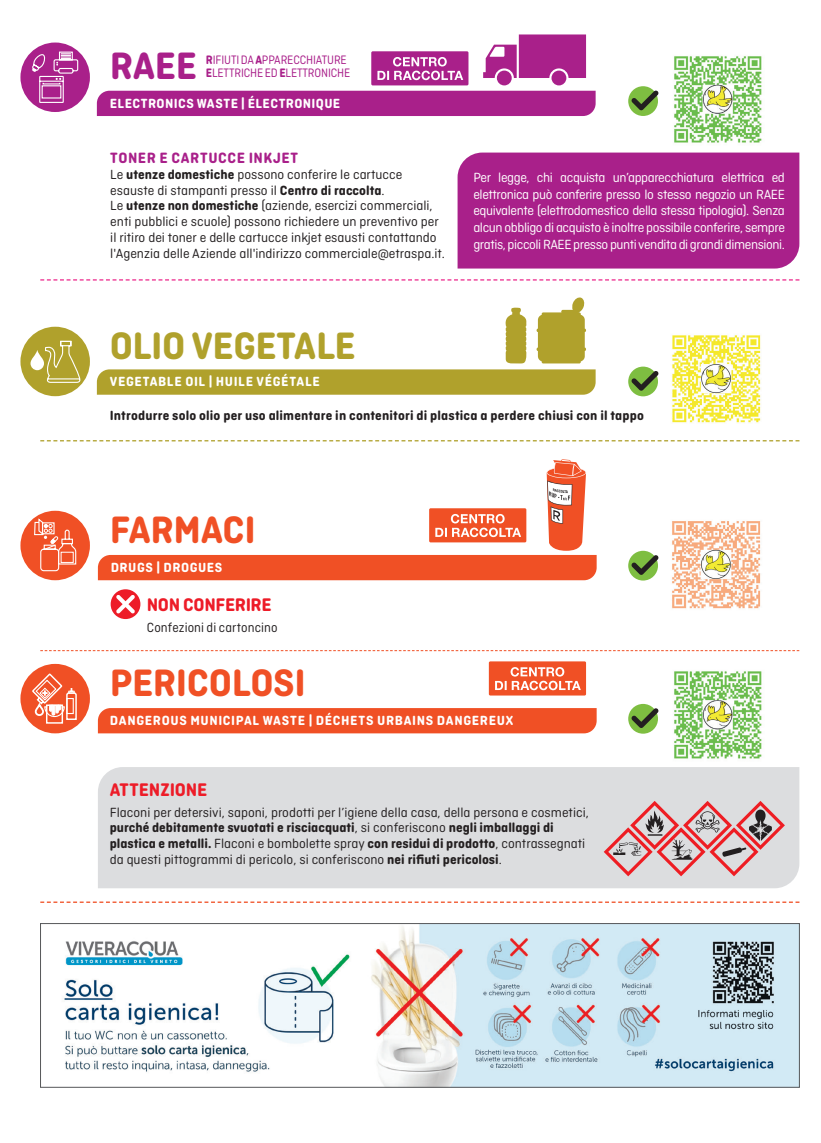
<style>
.page{position:relative;width:821px;height:1143px;background:#fff}
.page>*{position:absolute;margin:0;border:0;box-sizing:border-box;transform-origin:0 0}
.t1{font:700 40.25px "Ciutadella Rounded";letter-spacing:-.01em;color:#f05025}
.t2{font:700 40.25px "Ciutadella Rounded";letter-spacing:-.01em;color:#b0a12c}
.t3{font:700 40.25px "Ciutadella Rounded";color:#a9208a}
.t4{font:700 19.25px "Ciutadella Rounded";letter-spacing:-.015em;color:#ed1c28}
.t5{font:700 15.75px "Ciutadella Rounded";letter-spacing:.035em;color:#a9208a}
.t6{font:14px/15.8px "Ciutadella Rounded";color:#231f20}
.t7{font:14px/16.6px "Ciutadella Rounded";letter-spacing:-.03em;color:#fff;text-align:justify}
.t8{font:700 14px "Ciutadella Rounded";letter-spacing:.04em;color:#fff}
.t9{font:700 14px "Ciutadella Rounded";letter-spacing:.01em;color:#231f20}
.t10{font:14px "Ciutadella Rounded";color:#231f20;scale:.96 1}
.t11{font:12.95px/13px "Ciutadella Rounded";letter-spacing:-.01em;color:#a9208a;scale:.93 1}
.s1{font-weight:700}
</style>
<div class="page">
<div style="left:497px;top:71px;width:15px;height:14px;background:#a9208a;border-radius:50%"></div>
<div style="left:551px;top:71px;width:15px;height:14px;background:#a9208a;border-radius:50%"></div>
<svg style="left:483px;top:34px;width:103px;height:44px"></svg>
<div style="left:371px;top:51px;width:97px;height:34px;background:#a9208a;border-radius:2px"></div>
<svg style="left:377px;top:57px;width:86px;height:23px"></svg>
<svg style="left:536px;top:297px;width:50px;height:66px"></svg>
<div style="left:489px;top:661px;width:97px;height:34px;background:#f05025;border-radius:2px"></div>
<svg style="left:495px;top:667px;width:86px;height:23px"></svg>
<div style="left:97px;top:91px;width:499px;height:25px;background:#a9208a"></div>
<svg style="left:97px;top:369px;width:499px;height:26px;background:#b2a432"></svg>
<svg style="left:98px;top:459px;width:499px;height:121px"></svg>
<div style="left:98px;top:708px;width:499px;height:25px;background:#f05025"></div>
<div style="left:457px;top:153px;width:342px;height:115px;background:#a9208a"></div>
<div style="left:98px;top:767px;width:701px;height:121px;background:#dcdddf"></div>
<svg style="left:40px;top:279px;width:759px;height:1px"></svg>
<svg style="left:505px;top:308px;width:21px;height:55px"></svg>
<svg style="left:604px;top:801px;width:181px;height:75px;background:#d2adaf"></svg>
<div style="left:20px;top:43px;width:70px;height:69px;background:#a9208a;border-radius:50%"></div>
<svg style="left:31px;top:51px;width:48px;height:52px"></svg>
<div style="left:20px;top:511px;width:70px;height:69px;background:#f05025;border-radius:50%"></div>
<svg style="left:34px;top:517px;width:43px;height:55px"></svg>
<div style="left:20px;top:664px;width:70px;height:69px;background:#f05025;border-radius:50%"></div>
<div style="left:46px;top:704px;width:17px;height:19px;border:1px solid #fff"></div>
<svg style="left:31px;top:672px;width:47px;height:49px"></svg>
<div style="left:20px;top:327px;width:70px;height:69px;background:#b0a12c;border-radius:50%"></div>
<svg style="left:45px;top:340px;width:36px;height:43px"></svg>
<svg style="left:31px;top:350px;width:13px;height:20px"></svg>
<svg style="left:628px;top:86px;width:30px;height:30px"></svg>
<svg style="left:631px;top:90px;width:28px;height:20px"></svg>
<svg style="left:628px;top:366px;width:30px;height:30px"></svg>
<svg style="left:631px;top:371px;width:28px;height:20px"></svg>
<div style="left:628px;top:551px;width:30px;height:29px;background:#7ebe41;border-radius:50%"></div>
<svg style="left:631px;top:555px;width:28px;height:20px"></svg>
<div style="left:628px;top:704px;width:30px;height:29px;background:#7ebe41;border-radius:50%"></div>
<svg style="left:631px;top:708px;width:28px;height:20px"></svg>
<svg style="left:40px;top:440px;width:759px;height:1px"></svg>
<svg style="left:40px;top:650px;width:759px;height:1px"></svg>
<svg style="left:40px;top:901px;width:759px;height:2px"></svg>
<img style="left:64px;top:925px;width:733px;height:160px">
<div style="left:40px;top:923px;width:759px;height:164px;border:1px solid #57585a"></div>
<div style="left:111px;top:589px;width:29px;height:30px;background:#ed1c28;border-radius:50%"></div>
<svg style="left:116px;top:595px;width:19px;height:18px"></svg>
<img style="left:674px;top:56px;width:88px;height:87px">
<img style="left:672px;top:335px;width:89px;height:88px">
<img style="left:672px;top:521px;width:89px;height:88px">
<img style="left:674px;top:671px;width:88px;height:88px">
<h1 class="t3" style="left:110px;top:42px;width:89px">RAEE</h1>
<p class="t11" style="left:206px;top:54px;width:157px"><span class="s1">R</span>IFIUTI DA <span class="s1">A</span>PPARECCHIATURE<br><span class="s1">E</span>LETTRICHE ED <span class="s1">E</span>LETTRONICHE</p>
<p class="t8" style="left:110px;top:95px;width:232px">ELECTRONICS WASTE | ÉLECTRONIQUE</p>
<p class="t5" style="left:110px;top:149px;width:189px">TONER E CARTUCCE INKJET</p>
<p class="t6" style="left:110px;top:166px;width:336px">Le <span class="s1">utenze domestiche</span> possono conferire le cartucce esauste di stampanti presso il <span class="s1">Centro di raccolta</span>.<br>Le <span class="s1">utenze non domestiche</span> (aziende, esercizi commerciali, enti pubblici e scuole) possono richiedere un preventivo per il ritiro dei toner e delle cartucce inkjet esausti contattando l'Agenzia delle Aziende all'indirizzo commerciale@etraspa.it.</p>
<h1 class="t2" style="left:110px;top:323px;width:248px">OLIO VEGETALE</h1>
<p class="t8" style="left:110px;top:374px;width:212px">VEGETABLE OIL | HUILE VÉGÉTALE</p>
<p class="t7" style="left:473px;top:169px;width:313px">Per legge, chi acquista un’apparecchiatura elettrica ed elettronica può conferire presso lo stesso negozio un RAEE equivalente (elettrodomestico della stessa tipologia). Senza alcun obbligo di acquisto è inoltre possibile conferire, sempre gratis, piccoli RAEE presso punti vendita di grandi dimensioni.</p>
<p class="t9" style="left:110px;top:407px;width:536px">Introdurre solo olio per uso alimentare in contenitori di plastica a perdere chiusi con il tappo</p>
<h1 class="t1" style="left:110px;top:507px;width:148px">FARMACI</h1>
<p class="t8" style="left:111px;top:559px;width:113px">DRUGS | DROGUES</p>
<h2 class="t4" style="left:147px;top:593px;width:126px">NON CONFERIRE</h2>
<p class="t10" style="left:147px;top:619px;width:138px">Confezioni di cartoncino</p>
<h1 class="t1" style="left:110px;top:660px;width:198px">PERICOLOSI</h1>
<p class="t8" style="left:110px;top:712px;width:405px">DANGEROUS MUNICIPAL WASTE | DÉCHETS URBAINS DANGEREUX</p>
<h2 class="t4" style="left:110px;top:778px;width:99px">ATTENZIONE</h2>
<p class="t6" style="left:110px;top:804px;width:480px">Flaconi per detersivi, saponi, prodotti per l’igiene della casa, della persona e cosmetici, <span class="s1">purché debitamente svuotati e risciacquati</span>, si conferiscono <span class="s1">negli imballaggi di plastica e metalli.</span> Flaconi e bombolette spray <span class="s1">con residui di prodotto</span>, contrassegnati da questi pittogrammi di pericolo, si conferiscono <span class="s1">nei rifiuti pericolosi</span>.</p>
</div>
